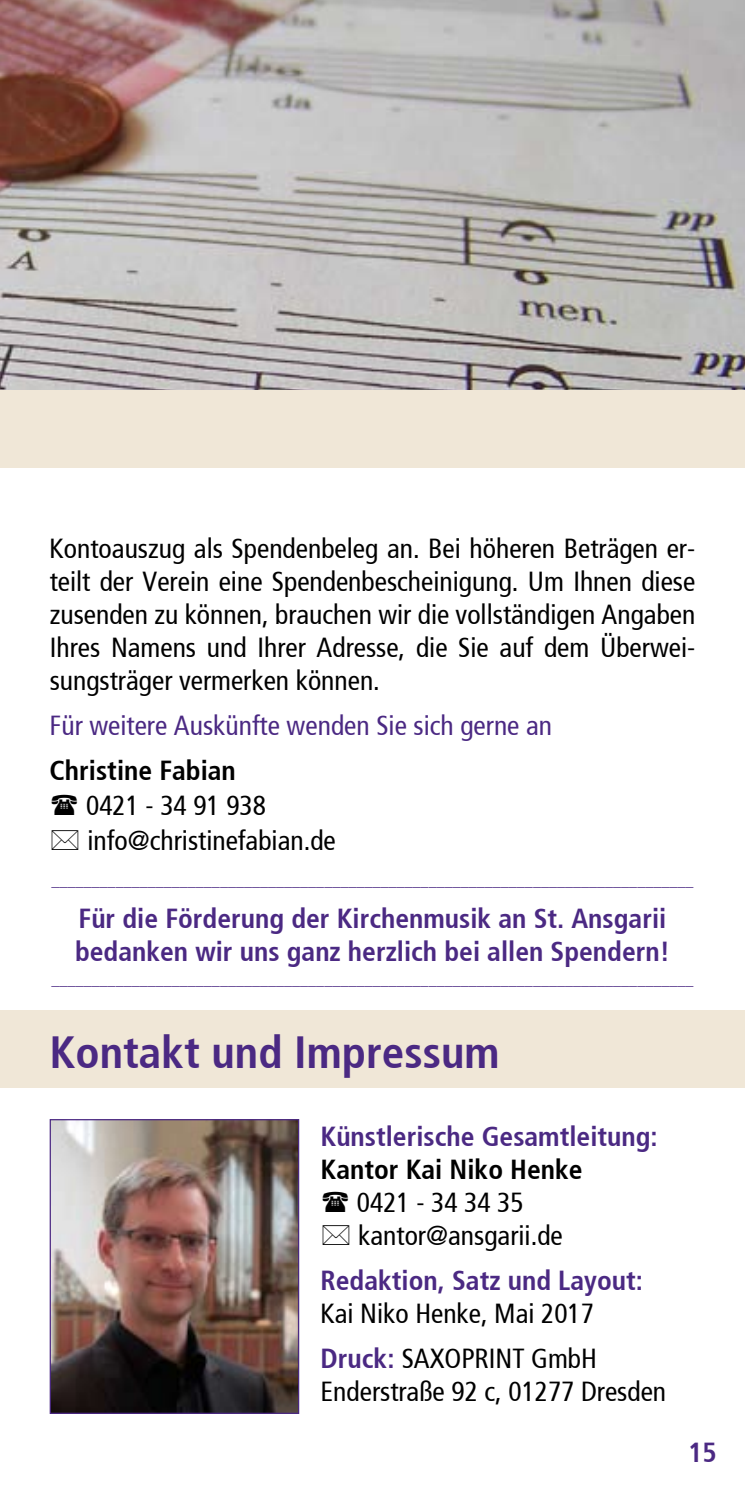
<style>
.page{position:relative;width:745px;height:1489px;background:#fff}
.page>*{position:absolute;margin:0;border:0;box-sizing:border-box;transform-origin:0 0}
.t1{font:45px "Frutiger Bold Cn";color:#4b2983}
.t2{font:27.5px/33px "Frutiger Cn";color:#000}
.t3{font:27.5px/33px "Frutiger Bold Cn";color:#4b2983}
.t4{font:27.5px "Frutiger Cn";color:#4b2983}
.t5{font:27.5px "Frutiger Bold Cn";color:#000}
.t6{font:16px "Frutiger Cn";color:#4b2983}
.s1{font-family:"Frutiger Bold Cn";color:#4b2983}
</style>
<div class="page">
<div style="left:0;top:390px;width:744px;height:78px;background:#f0e7d7"></div>
<img style="left:0;top:0;width:744px;height:390px">
<div style="left:0;top:1010px;width:744px;height:78px;background:#f0e7d7"></div>
<img style="left:52px;top:1120px;width:245px;height:291px">
<div style="left:50px;top:1118px;width:249px;height:295px;border:1px solid #4b2983"></div>
<p class="t2" style="left:50px;top:531px;width:646px;text-align:justify">Kontoauszug als Spendenbeleg an. Bei höheren Beträgen er&shy;teilt der Verein eine Spendenbescheinigung. Um Ihnen diese zusenden zu können, brauchen wir die vollständigen Angaben Ihres Namens und Ihrer Adresse, die Sie auf dem Überwei&shy;sungsträger vermerken können.</p>
<p class="t4" style="left:50px;top:709px;width:503px">Für weitere Auskünfte wenden Sie sich gerne an</p>
<p class="t5" style="left:50px;top:753px;width:188px">Christine Fabian</p>
<p class="t2" style="left:86px;top:787px;width:251px;line-height:35px">0421 - 34 91 938 info@christinefabian.de</p>
<p class="t6" style="left:51px;top:870px;width:643px">________________________________________________________________________________</p>
<p class="t3" style="left:75px;top:901px;width:596px">Für die Förderung der Kirchenmusik an St. Ansgarii bedanken wir uns ganz herzlich bei allen Spendern!</p>
<p class="t6" style="left:51px;top:969px;width:643px">________________________________________________________________________________</p>
<h1 class="t1" style="left:50px;top:1025px;width:451px">Kontakt und Impressum</h1>
<p class="t3" style="left:320px;top:1120px;width:338px">Künstlerische Gesamtleitung:</p>
<p class="t5" style="left:320px;top:1153px;width:263px">Kantor Kai Niko Henke</p>
<p class="t2" style="left:357px;top:1186px;width:207px">0421 - 34 34 35 kantor@ansgarii.de</p>
<p class="t3" style="left:320px;top:1264px;width:324px">Redaktion, Satz und Layout:</p>
<p class="t2" style="left:320px;top:1291px;width:278px;line-height:45px">Kai Niko Henke, Mai 2017<br><span class="s1">Druck:</span> SAXOPRINT GmbH</p>
<p class="t2" style="left:320px;top:1375px;width:347px">Enderstraße 92 c, 01277 Dresden</p>
<p class="t3" style="left:687px;top:1435px;width:30px">15</p>
</div>
